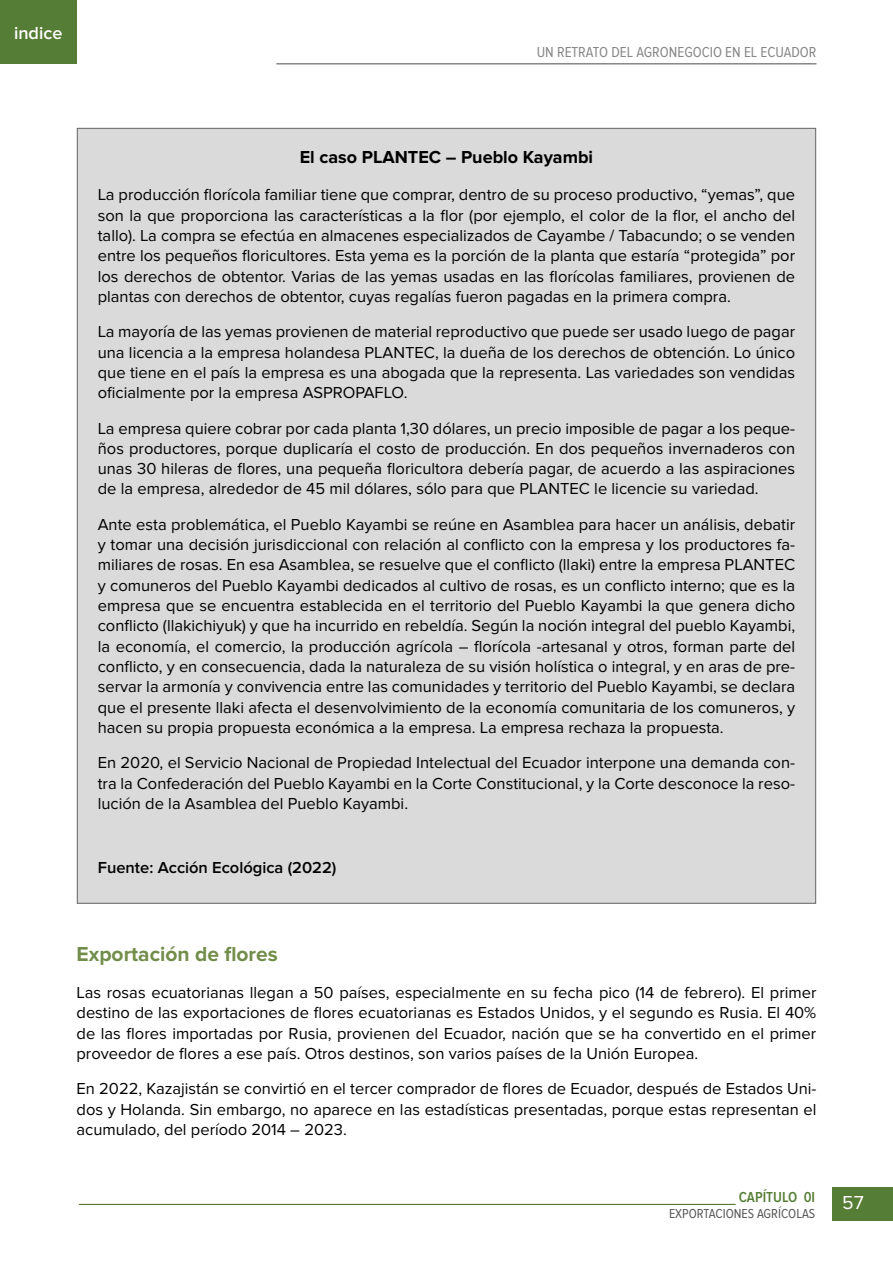
<style>
.page{position:relative;width:893px;height:1263px;background:#fff}
.page>*{position:absolute;margin:0;border:0;box-sizing:border-box;transform-origin:0 0}
.t1{font:700 21px "Proxima Nova";color:#728d4a}
.t2{font:19.5px "Proxima Nova";color:#fff}
.t3{font:700 18px "Proxima Nova";color:#000}
.t4{font:600 18px "Proxima Nova";color:#fff}
.t5{font:16.5px/20.2px "Proxima Nova";color:#000;text-align:justify}
.t6{font:600 16.5px "Proxima Nova";color:#000}
.t7{font:15px "Proxima Nova Cond";color:#878787}
.t8{font:600 15px "Proxima Nova Cond";color:#567d35}
.t9{font:13.5px "Proxima Nova Cond";color:#575756}
</style>
<div class="page">
<hr style="left:276px;top:63px;width:540px;height:2px;background:#878787">
<hr style="left:79px;top:1204px;width:656px;height:1px;background:#567d35">
<div style="left:832px;top:1188px;width:61px;height:33px;background:#567d35"></div>
<div style="left:0;top:0;width:77px;height:64px;background:#567d35"></div>
<div style="left:77px;top:128px;width:739px;height:776px;background:#dadada;border:1px solid #646363"></div>
<p class="t4" style="left:14px;top:23px;width:50px">indice</p>
<p class="t7" style="left:537px;top:43px;width:281px">UN RETRATO DEL AGRONEGOCIO EN EL ECUADOR</p>
<p class="t3" style="left:300px;top:147px;width:295px">El caso PLANTEC – Pueblo Kayambi</p>
<p class="t5" style="left:98px;top:185px;width:699px">La producción florícola familiar tiene que comprar, dentro de su proceso productivo, “yemas”, que son la que proporciona las características a la flor (por ejemplo, el color de la flor, el ancho del tallo). La compra se efectúa en almacenes especializados de Cayambe / Tabacundo; o se venden entre los pequeños floricultores. Esta yema es la porción de la planta que estaría “protegida” por los derechos de obtentor. Varias de las yemas usadas en las florícolas familiares, provienen de plantas con derechos de obtentor, cuyas regalías fueron pagadas en la primera compra.</p>
<p class="t5" style="left:98px;top:322px;width:699px">La mayoría de las yemas provienen de material reproductivo que puede ser usado luego de pagar una licencia a la empresa holandesa PLANTEC, la dueña de los derechos de obtención. Lo único que tiene en el país la empresa es una abogada que la representa. Las variedades son vendidas oficialmente por la empresa ASPROPAFLO.</p>
<p class="t5" style="left:98px;top:418px;width:699px">La empresa quiere cobrar por cada planta 1,30 dólares, un precio imposible de pagar a los peque&shy;ños productores, porque duplicaría el costo de producción. En dos pequeños invernaderos con unas 30 hileras de flores, una pequeña floricultora debería pagar, de acuerdo a las aspiraciones de la empresa, alrededor de 45 mil dólares, sólo para que PLANTEC le licencie su variedad.</p>
<p class="t5" style="left:98px;top:514px;width:699px">Ante esta problemática, el Pueblo Kayambi se reúne en Asamblea para hacer un análisis, debatir y tomar una decisión jurisdiccional con relación al conflicto con la empresa y los productores fa&shy;miliares de rosas. En esa Asamblea, se resuelve que el conflicto (llaki) entre la empresa PLANTEC y comuneros del Pueblo Kayambi dedicados al cultivo de rosas, es un conflicto interno; que es la empresa que se encuentra establecida en el territorio del Pueblo Kayambi la que genera dicho conflicto (llakichiyuk) y que ha incurrido en rebeldía. Según la noción integral del pueblo Kayambi, la economía, el comercio, la producción agrícola – florícola -artesanal y otros, forman parte del conflicto, y en consecuencia, dada la naturaleza de su visión holística o integral, y en aras de pre&shy;servar la armonía y convivencia entre las comunidades y territorio del Pueblo Kayambi, se declara que el presente llaki afecta el desenvolvimiento de la economía comunitaria de los comuneros, y hacen su propia propuesta económica a la empresa. La empresa rechaza la propuesta.</p>
<p class="t5" style="left:98px;top:753px;width:699px">En 2020, el Servicio Nacional de Propiedad Intelectual del Ecuador interpone una demanda con&shy;tra la Confederación del Pueblo Kayambi en la Corte Constitucional, y la Corte desconoce la reso&shy;lución de la Asamblea del Pueblo Kayambi.</p>
<p class="t6" style="left:98px;top:858px;width:240px">Fuente: Acción Ecológica (2022)</p>
<p class="t1" style="left:77px;top:942px;width:203px">Exportación de flores</p>
<p class="t5" style="left:77px;top:983px;width:741px">Las rosas ecuatorianas llegan a 50 países, especialmente en su fecha pico (14 de febrero). El primer destino de las exportaciones de flores ecuatorianas es Estados Unidos, y el segundo es Rusia. El 40% de las flores importadas por Rusia, provienen del Ecuador, nación que se ha convertido en el primer proveedor de flores a ese país. Otros destinos, son varios países de la Unión Europea.</p>
<p class="t5" style="left:77px;top:1079px;width:741px">En 2022, Kazajistán se convirtió en el tercer comprador de flores de Ecuador, después de Estados Uni&shy;dos y Holanda. Sin embargo, no aparece en las estadísticas presentadas, porque estas representan el acumulado, del período 2014 – 2023.</p>
<p class="t8" style="left:739px;top:1188px;width:78px">CAPÍTULO 0I</p>
<p class="t9" style="left:669px;top:1206px;width:148px">EXPORTACIONES AGRÍCOLAS</p>
<p class="t2" style="left:842px;top:1191px;width:23px">57</p>
</div>
